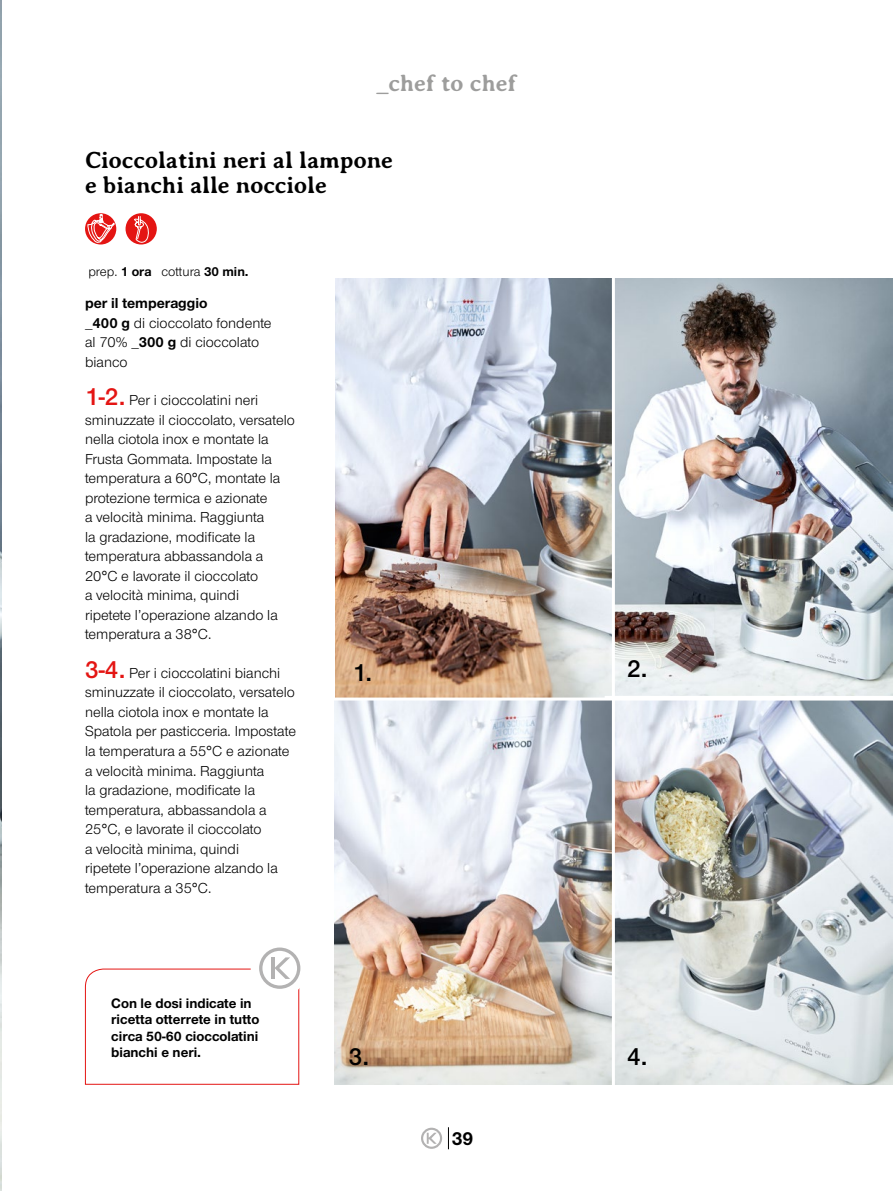
<style>
.page{position:relative;width:893px;height:1191px;background:#fff}
.page>*{position:absolute;margin:0;border:0;box-sizing:border-box;transform-origin:0 0}
.t1{font:600 25.5px "Nimbus Sans Novus T";color:#000}
.t2{font:700 24px/25.5px "Averia Serif";letter-spacing:-.01em;color:#000}
.t3{font:700 24px "Averia Serif";letter-spacing:-.01em;color:#9d9d9c}
.t4{font:700 19.5px "Nimbus Sans Novus T";color:#000}
.t5{font:15px/19.5px "Nimbus Sans Novus T";color:#000}
.t6{font:700 14.25px/16.5px "Nimbus Sans Novus T";color:#000}
.t7{font:13.5px "Nimbus Sans Novus T";color:#000}
.s1{font-weight:700}
.s2{font-weight:600;font-size:25.5px;color:#e41513}
</style>
<div class="page">
<svg style="left:448px;top:1127px;width:1px;height:22px"></svg>
<div style="left:421px;top:1127px;width:21px;height:21px;border:2px solid #b3b2b2;border-radius:50%"></div>
<svg style="left:427px;top:1132px;width:10px;height:11px"></svg>
<img style="left:0;top:0;width:1px;height:1191px">
<img style="left:335px;top:279px;width:277px;height:805px">
<img style="left:615px;top:700px;width:278px;height:384px">
<img style="left:615px;top:278px;width:278px;height:418px">
<hr style="left:321px;top:697px;width:572px;height:3px;background:#fff">
<hr style="left:605px;top:696px;width:288px;height:3px;background:#fff">
<svg style="left:85px;top:947px;width:215px;height:138px"></svg>
<svg style="left:85px;top:213px;width:31px;height:31px"></svg>
<svg style="left:87px;top:214px;width:28px;height:29px"></svg>
<div style="left:126px;top:213px;width:31px;height:31px;background:#e41513;border-radius:50%"></div>
<svg style="left:134px;top:216px;width:18px;height:28px"></svg>
<h2 class="t3" style="left:376px;top:70px;width:142px">_chef to chef</h2>
<h2 class="t2" style="left:85px;top:147px;width:310px">Cioccolatini neri al lampone e bianchi alle nocciole</h2>
<p class="t7" style="left:88px;top:264px;width:162px">prep. <span class="s1">1 ora</span> cottura <span class="s1">30 min.</span></p>
<p class="t5" style="left:85px;top:293px;width:188px"><span class="s1">per il temperaggio<br></span>_<span class="s1">400 g</span> di cioccolato fondente al 70% _<span class="s1">300 g</span> di cioccolato bianco</p>
<p class="t5" style="left:85px;top:390px;width:211px"><span class="s2">1-2.</span> Per i cioccolatini neri sminuzzate il cioccolato, versatelo nella ciotola inox e montate la<br>Frusta Gommata. Impostate la temperatura a 60°C, montate la protezione termica e azionate<br>a velocità minima. Raggiunta<br>la gradazione, modificate la temperatura abbassandola a<br>20°C e lavorate il cioccolato<br>a velocità minima, quindi<br>ripetete l’operazione alzando la temperatura a 38°C.</p>
<p class="t5" style="left:85px;top:663px;width:213px"><span class="s2">3-4.</span> Per i cioccolatini bianchi sminuzzate il cioccolato, versatelo nella ciotola inox e montate la<br>Spatola per pasticceria. Impostate la temperatura a 55°C e azionate a velocità minima. Raggiunta<br>la gradazione, modificate la temperatura, abbassandola a<br>25°C, e lavorate il cioccolato<br>a velocità minima, quindi<br>ripetete l’operazione alzando la temperatura a 35°C.</p>
<p class="t6" style="left:111px;top:994px;width:150px">Con le dosi indicate in ricetta otterrete in tutto circa 50-60 cioccolatini bianchi e neri.</p>
<h1 class="t1" style="left:353px;top:657px;width:21px">1.</h1>
<h1 class="t1" style="left:349px;top:1041px;width:22px">3.</h1>
<h3 class="t4" style="left:452px;top:1126px;width:23px">39</h3>
<h1 class="t1" style="left:627px;top:653px;width:22px">2.</h1>
<h1 class="t1" style="left:627px;top:1041px;width:22px">4.</h1>
</div>
